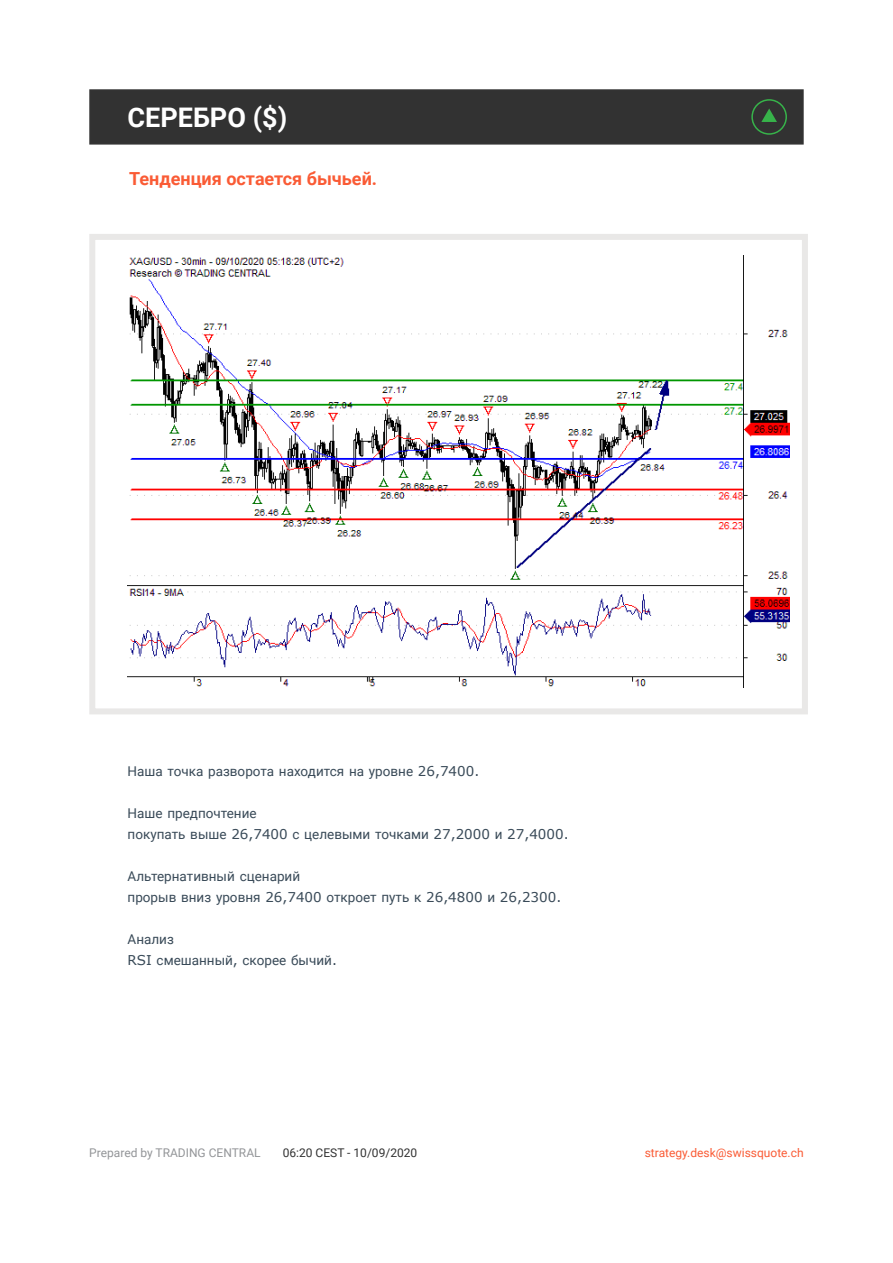
<style>
.page{position:relative;width:893px;height:1263px;background:#fff}
.page>*{position:absolute;margin:0;border:0;box-sizing:border-box;transform-origin:0 0}
.t1{font:700 27px "Roboto";color:#fff}
.t2{font:700 18px "Roboto";color:#fa5b35}
.t3{font:13.5px/21px "Roboto";color:#394a58}
.t4{font:12px "Roboto";color:#fa5b35}
.t5{font:12px "Roboto";color:#939598}
.t6{font:12px "Roboto";color:#323232}
.s1{font-family:"Verdana"}
</style>
<div class="page">
<div style="left:89px;top:234px;width:719px;height:480px;border:6px solid #e9e8e7"></div>
<div style="left:89px;top:89px;width:715px;height:56px;background:#323232;border:2px solid #323232"></div>
<img style="left:128px;top:255px;width:661px;height:432px">
<svg style="left:751px;top:99px;width:36px;height:36px"></svg>
<h1 class="t1" style="left:128px;top:98px;width:161px">СЕРЕБРО ($)</h1>
<h2 class="t2" style="left:129px;top:166px;width:250px">Tенденция остается бычьей.</h2>
<p class="t3" style="left:128px;top:760px;width:353px">Наша точка разворота находится на уровне <span class="s1">26,7400.</span></p>
<p class="t3" style="left:128px;top:802px;width:443px">Наше предпочтение<br>покупать выше <span class="s1">26,7400</span> с целевыми точками <span class="s1">27,2000</span> и <span class="s1">27,4000.</span></p>
<p class="t3" style="left:128px;top:865px;width:435px">Альтернативный сценарий<br>прорыв вниз уровня <span class="s1">26,7400</span> откроет путь к <span class="s1">26,4800</span> и <span class="s1">26,2300.</span></p>
<p class="t3" style="left:128px;top:928px;width:211px">Анализ<br><span class="s1">RSI</span> смешанный<span class="s1">,</span> скорее бычий<span class="s1">.</span></p>
<p class="t5" style="left:89px;top:1144px;width:173px">Prepared by TRADING CENTRAL</p>
<p class="t6" style="left:283px;top:1144px;width:136px">06:20 CEST - 10/09/2020</p>
<p class="t4" style="left:645px;top:1144px;width:160px">strategy.desk@swissquote.ch</p>
</div>
